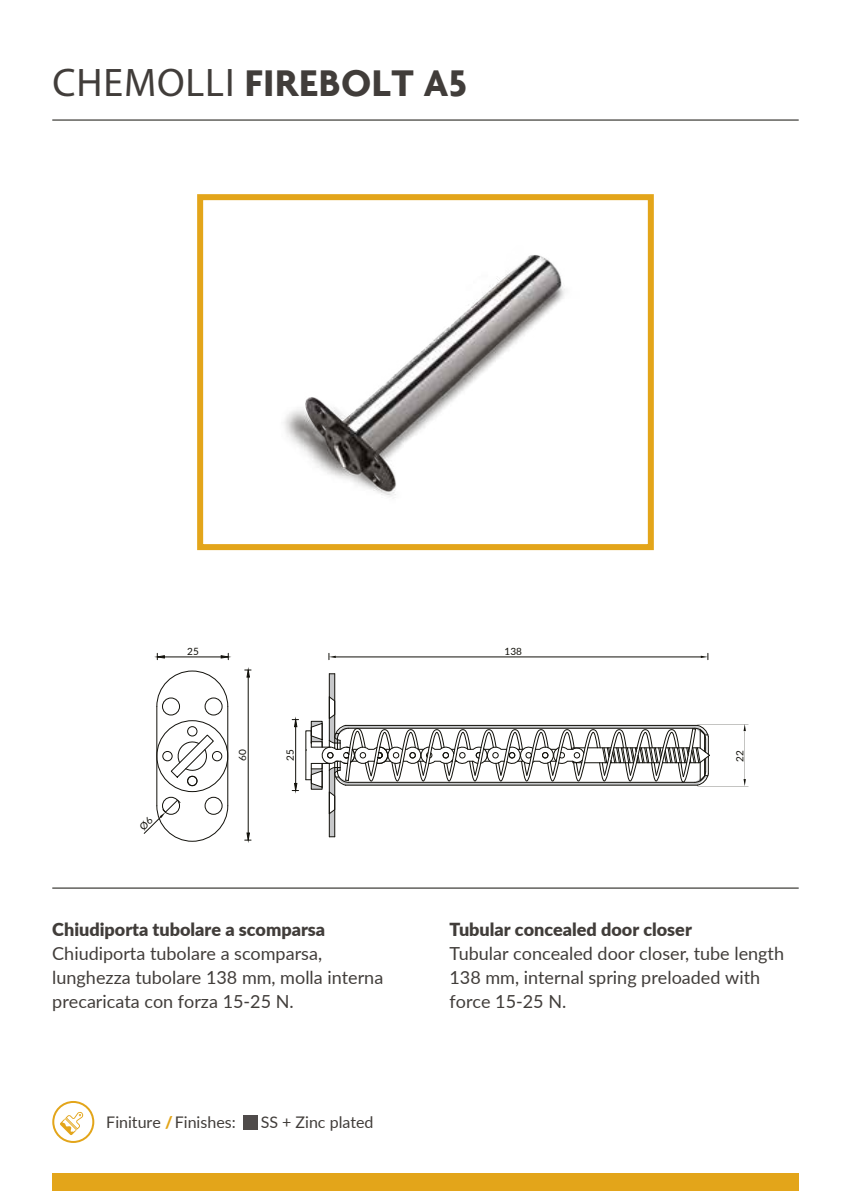
<style>
.page{position:relative;width:851px;height:1191px;background:#fff}
.page>*{position:absolute;margin:0;border:0;box-sizing:border-box;transform-origin:0 0}
.t1{font:700 40px "Agenda";letter-spacing:.015em;color:#413d3a}
.t2{font:18px/24px "Lato";color:#413d3a}
.t3{font:900 18px "Lato";color:#413d3a}
.t4{font:16px "Lato";color:#413d3a}
.t5{font:10px "Lato";color:#12110b}
.s1{font-weight:300}
.s2{font-weight:900;color:#e3a51a}
</style>
<div class="page">
<hr style="left:52px;top:887px;width:746px;height:1px;background:#12110b">
<hr style="left:52px;top:120px;width:746px;height:1px;background:#12110b">
<svg style="left:305px;top:673px;width:405px;height:164px"></svg>
<hr style="left:336px;top:656px;width:364px;height:1px;background:#12110b">
<svg style="left:700px;top:653px;width:8px;height:6px"></svg>
<svg style="left:328px;top:653px;width:8px;height:6px"></svg>
<hr style="left:164px;top:656px;width:57px;height:1px;background:#12110b">
<svg style="left:154px;top:653px;width:11px;height:6px"></svg>
<svg style="left:220px;top:653px;width:11px;height:6px"></svg>
<hr style="left:248px;top:677px;width:1px;height:156px;background:#12110b">
<svg style="left:245px;top:667px;width:6px;height:10px"></svg>
<svg style="left:245px;top:832px;width:6px;height:11px"></svg>
<hr style="left:295px;top:726px;width:1px;height:57px;background:#12110b">
<svg style="left:292px;top:716px;width:6px;height:11px"></svg>
<svg style="left:292px;top:783px;width:6px;height:10px"></svg>
<div style="left:197px;top:194px;width:456px;height:356px;border:6px solid #e3a51a"></div>
<img style="left:284px;top:255px;width:281px;height:242px">
<svg style="left:60px;top:1112px;width:23px;height:23px"></svg>
<div style="left:52px;top:1101px;width:42px;height:42px;border:2px solid #e3a51a;border-radius:50%"></div>
<div style="left:243px;top:1115px;width:14px;height:14px;background:#4f4b4a"></div>
<hr style="left:156px;top:706px;width:1px;height:100px;background:#12110b">
<hr style="left:227px;top:706px;width:1px;height:100px;background:#12110b">
<svg style="left:156px;top:670px;width:72px;height:37px"></svg>
<div style="left:156px;top:720px;width:72px;height:72px;border:1px solid #12110b;border-radius:50%"></div>
<div style="left:205px;top:797px;width:17px;height:17px;border:1px solid #12110b;border-radius:50%"></div>
<div style="left:162px;top:797px;width:18px;height:17px;border:1px solid #12110b;border-radius:50%"></div>
<div style="left:205px;top:697px;width:17px;height:18px;border:1px solid #12110b;border-radius:50%"></div>
<div style="left:162px;top:697px;width:18px;height:18px;border:1px solid #12110b;border-radius:50%"></div>
<svg style="left:170px;top:734px;width:44px;height:44px"></svg>
<div style="left:187px;top:726px;width:10px;height:10px;border:1px solid #12110b;border-radius:50%"></div>
<div style="left:187px;top:776px;width:10px;height:10px;border:1px solid #12110b;border-radius:50%"></div>
<div style="left:212px;top:751px;width:10px;height:10px;border:1px solid #12110b;border-radius:50%"></div>
<div style="left:162px;top:751px;width:10px;height:10px;border:1px solid #12110b;border-radius:50%"></div>
<div style="left:52px;top:1174px;width:746px;height:17px;background:#e3a51a"></div>
<svg style="left:143px;top:799px;width:85px;height:42px"></svg>
<h1 class="t1" style="left:53px;top:59px;width:416px"><span class="s1">CHEMOLLI</span> FIREBOLT A5</h1>
<p class="t5" style="left:187px;top:644px;width:13px">25</p>
<p class="t5" style="left:504px;top:644px;width:19px">138</p>
<p class="t5" style="left:235px;top:760px;width:13px;rotate:-90deg">60</p>
<p class="t5" style="left:283px;top:760px;width:13px;rotate:-90deg">25</p>
<p class="t5" style="left:732px;top:761px;width:13px;rotate:-90deg">22</p>
<p class="t3" style="left:52px;top:916px;width:274px">Chiudiporta tubolare a scomparsa</p>
<p class="t2" style="left:52px;top:941px;width:332px">Chiudiporta tubolare a scomparsa, lunghezza tubolare 138 mm, molla interna precaricata con forza 15-25 N.</p>
<p class="t4" style="left:106px;top:1111px;width:131px">Finiture <span class="s2">/</span>Finishes:</p>
<p class="t4" style="left:261px;top:1111px;width:114px">SS + Zinc plated</p>
<p class="t3" style="left:449px;top:916px;width:244px">Tubular concealed door closer</p>
<p class="t2" style="left:449px;top:941px;width:336px">Tubular concealed door closer, tube length<br>138 mm, internal spring preloaded with force 15-25 N.</p>
</div>
